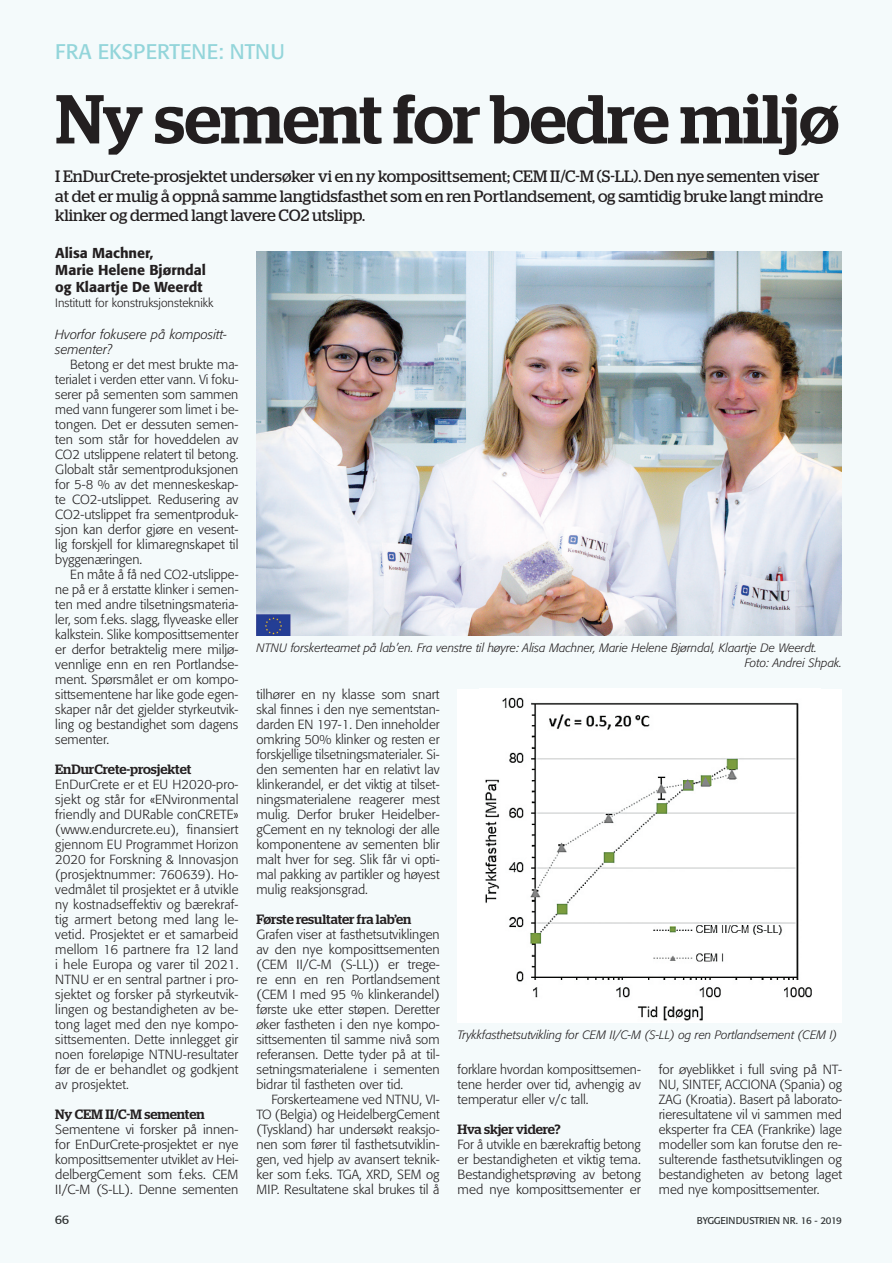
<style>
.page{position:relative;width:893px;height:1263px;background:#fff}
.page>*{position:absolute;margin:0;border:0;box-sizing:border-box;transform-origin:0 0}
.t1{font:500 69px "Stag";letter-spacing:-.005em;color:#231f20}
.t2{font:21px "Formata";color:#93d5da}
.t3{font:16.5px/19.5px "Stag";color:#231f20}
.t4{font:500 14.25px/17.1px "Formata";color:#231f20}
.t5{font:500 13.5px "Stag";color:#231f20}
.t6{font:300 13.2px/15px "Formata";color:#231f20;text-align:justify}
.t7{font:italic 300 13.2px/15px "Formata";color:#231f20}
.t8{font:italic 300 12px/14.2px "Formata";color:#231f20}
.t9{font:300 12px "Formata";color:#231f20}
.t10{font:12px "Stag";color:#231f20}
.t11{font:9.75px "Formata";letter-spacing:-.005em;color:#231f20}
</style>
<div class="page">
<div style="left:0;top:0;width:891px;height:1263px;background:#f4fafb"></div>
<img style="left:256px;top:252px;width:586px;height:384px">
<div style="left:458px;top:689px;width:384px;height:333px;background:#fff"></div>
<img style="left:485px;top:697px;width:327px;height:324px">
<h2 class="t2" style="left:55px;top:39px;width:231px">FRA EKSPERTENE: NTNU</h2>
<h1 class="t1" style="left:56px;top:78px;width:785px">Ny sement for bedre miljø</h1>
<p class="t3" style="left:55px;top:167px;width:769px">I EnDurCrete-prosjektet undersøker vi en ny komposittsement; CEM II/C-M (S-LL). Den nye sementen viser at det er mulig å oppnå samme langtidsfasthet som en ren Portlandsement, og samtidig bruke langt mindre klinker og dermed langt lavere CO2 utslipp.</p>
<p class="t4" style="left:55px;top:244px;width:152px">Alisa Machner,<br>Marie Helene Bjørndal og Klaartje De Weerdt</p>
<p class="t9" style="left:55px;top:295px;width:160px">Institutt for konstruksjonsteknikk</p>
<p class="t7" style="left:55px;top:327px;width:173px">Hvorfor fokusere på kompositt&shy;sementer?</p>
<p class="t6" style="left:55px;top:357px;width:185px;text-indent:15px">Betong er det mest brukte ma&shy;terialet i verden etter vann. Vi foku&shy;serer på sementen som sammen med vann fungerer som limet i be&shy;tongen. Det er dessuten semen&shy;ten som står for hoveddelen av CO2 utslippene relatert til betong.<br>Globalt står sementproduksjonen for 5-8 % av det menneskeskap&shy;te CO2-utslippet. Redusering av CO2-utslippet fra sementproduk&shy;sjon kan derfor gjøre en vesent&shy;lig forskjell for klimaregnskapet til byggenæringen.</p>
<p class="t6" style="left:55px;top:567px;width:185px;text-indent:15px">En måte å få ned CO2-utslippe&shy;ne på er å erstatte klinker i semen&shy;ten med andre tilsetningsmateria&shy;ler, som f.eks. slagg, flyveaske eller kalkstein. Slike komposittsementer er derfor betraktelig mere miljø&shy;vennlige enn en ren Portlandse&shy;ment. Spørsmålet er om kompo&shy;sittsementene har like gode egen&shy;skaper når det gjelder styrkeutvik&shy;ling og bestandighet som dagens sementer.</p>
<p class="t5" style="left:55px;top:761px;width:138px">EnDurCrete-prosjektet</p>
<p class="t6" style="left:55px;top:777px;width:185px">EnDurCrete er et EU H2020-pro&shy;sjekt og står for «ENvironmental friendly and DURable conCRETE» (www.endurcrete.eu), finansiert gjennom EU Programmet Horizon 2020 for Forskning &amp; Innovasjon (prosjektnummer: 760639). Ho&shy;vedmålet til prosjektet er å utvikle ny kostnadseffektiv og bærekraf&shy;tig armert betong med lang le&shy;vetid. Prosjektet er et samarbeid mellom 16 partnere fra 12 land i hele Europa og varer til 2021.<br>NTNU er en sentral partner i pro&shy;sjektet og forsker på styrkeutvik&shy;lingen og bestandigheten av be&shy;tong laget med den nye kompo&shy;sittsementen. Dette innlegget gir noen foreløpige NTNU-resultater før de er behandlet og godkjent av prosjektet.</p>
<p class="t5" style="left:55px;top:1106px;width:151px">Ny CEM II/C-M sementen</p>
<p class="t6" style="left:55px;top:1122px;width:185px">Sementene vi forsker på innen&shy;for EnDurCrete-prosjektet er nye komposittsementer utviklet av Hei&shy;delbergCement som f.eks. CEM II/C-M (S-LL). Denne sementen</p>
<p class="t8" style="left:745px;top:641px;width:99px;text-indent:-488px">NTNU forskerteamet på lab’en. Fra venstre til høyre: Alisa Machner, Marie Helene Bjørndal, Klaartje De Weerdt.<br>Foto: Andrei Shpak.</p>
<p class="t6" style="left:256px;top:687px;width:185px">tilhører en ny klasse som snart skal finnes i den nye sementstan&shy;darden EN 197-1. Den inneholder omkring 50% klinker og resten er forskjellige tilsetningsmaterialer. Si&shy;den sementen har en relativt lav klinkerandel, er det viktig at tilset&shy;ningsmaterialene reagerer mest mulig. Derfor bruker Heidelber&shy;gCement en ny teknologi der alle komponentene av sementen blir malt hver for seg. Slik får vi opti&shy;mal pakking av partikler og høyest mulig reaksjonsgrad.</p>
<p class="t5" style="left:256px;top:911px;width:156px">Første resultater fra lab’en</p>
<p class="t6" style="left:256px;top:927px;width:185px">Grafen viser at fasthetsutviklingen av den nye komposittsementen (CEM II/C-M (S-LL)) er trege&shy;re enn en ren Portlandsement (CEM I med 95 % klinkerandel) første uke etter støpen. Deretter øker fastheten i den nye kompo&shy;sittsementen til samme nivå som referansen. Dette tyder på at til&shy;setningsmaterialene i sementen bidrar til fastheten over tid.</p>
<p class="t6" style="left:256px;top:1092px;width:185px;text-indent:15px">Forskerteamene ved NTNU, VI-TO (Belgia) og HeidelbergCement (Tyskland) har undersøkt reaksjo&shy;nen som fører til fasthetsutviklin&shy;gen, ved hjelp av avansert teknik&shy;ker som f.eks. TGA, XRD, SEM og MIP. Resultatene skal brukes til å</p>
<p class="t8" style="left:458px;top:1028px;width:381px">Trykkfasthetsutvikling for CEM II/C-M (S-LL) og ren Portlandsement (CEM I)</p>
<p class="t6" style="left:458px;top:1062px;width:185px">forklare hvordan komposittsemen&shy;tene herder over tid, avhengig av temperatur eller v/c tall.</p>
<p class="t5" style="left:458px;top:1121px;width:104px">Hva skjer videre?</p>
<p class="t6" style="left:458px;top:1137px;width:185px">For å utvikle en bærekraftig betong er bestandigheten et viktig tema.<br>Bestandighetsprøving av betong med nye komposittsementer er</p>
<p class="t6" style="left:659px;top:1062px;width:185px">for øyeblikket i full sving på NT-NU, SINTEF, ACCIONA (Spania) og ZAG (Kroatia). Basert på laborato&shy;rieresultatene vil vi sammen med eksperter fra CEA (Frankrike) lage modeller som kan forutse den re&shy;sulterende fasthetsutviklingen og bestandigheten av betong laget med nye komposittsementer.</p>
<p class="t10" style="left:55px;top:1213px;width:15px">66</p>
<p class="t11" style="left:697px;top:1215px;width:147px">BYGGEINDUSTRIEN NR. 16 - 2019</p>
</div>
